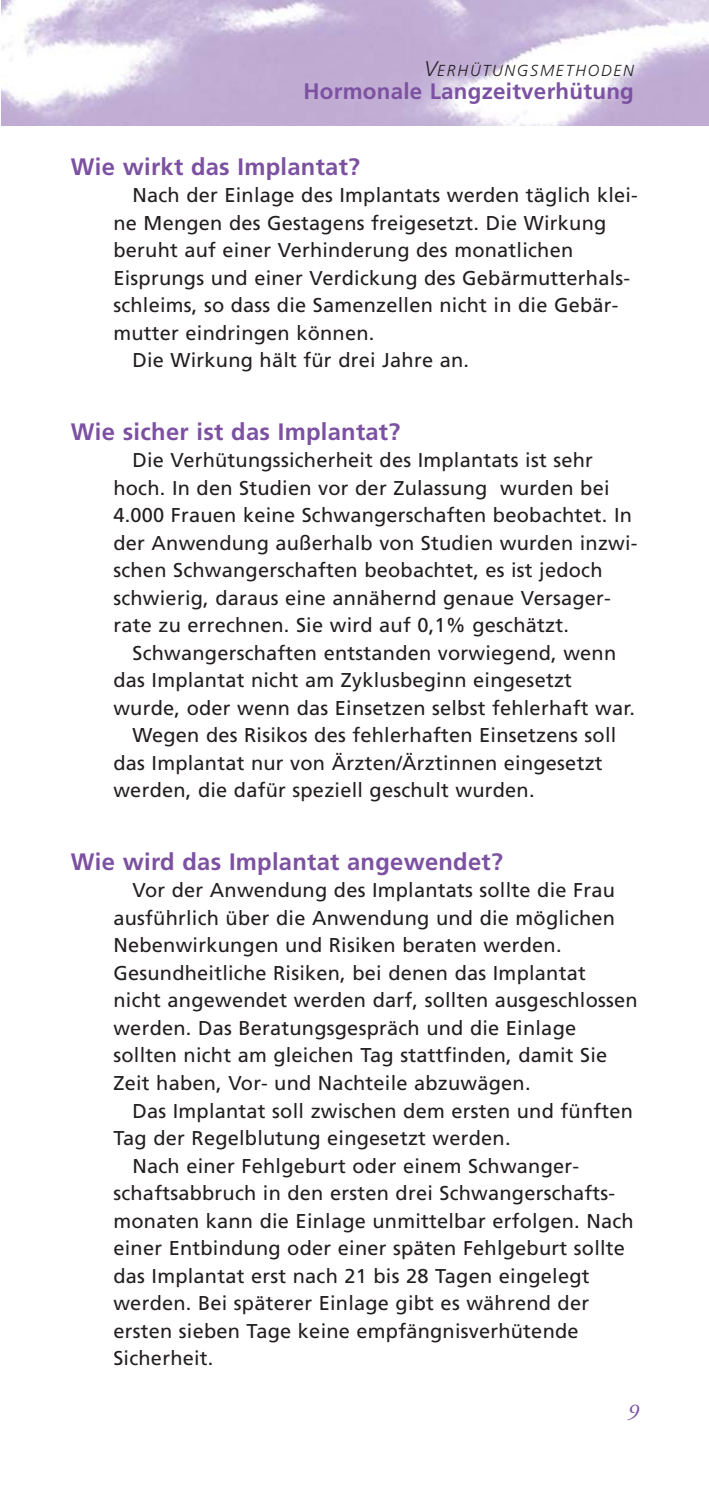
<style>
.page{position:relative;width:709px;height:1489px;background:#fff}
.page>*{position:absolute;margin:0;border:0;box-sizing:border-box;transform-origin:0 0}
.t1{font:700 23.75px "Frutiger";letter-spacing:.01em;color:#7c51a1}
.t2{font:italic 22.5px "Adobe Garamond";color:#7c51a1}
.t3{font:700 22.25px "Frutiger";letter-spacing:.01em;color:#7c51a1}
.t4{font:20px/27.5px "Frutiger";letter-spacing:.01em;color:#231f20}
.t5{font:italic 300 16px "Frutiger";letter-spacing:.11em;color:#231f20}
.s1{font-size:21.25px}
</style>
<div class="page">
<img style="left:1px;top:1px;width:708px;height:125px">
<p class="t5" style="left:424px;top:64px;width:211px"><span class="s1">V</span>ERHÜTUNGSMETHODEN</p>
<p class="t3" style="left:303px;top:82px;width:332px">Hormonale Langzeitverhütung</p>
<p class="t1" style="left:71px;top:157px;width:291px">Wie wirkt das Implantat?</p>
<p class="t4" style="left:132px;top:183px;width:507px">Nach der Einlage des Implantats werden täglich klei-</p>
<p class="t4" style="left:113px;top:210px;width:494px">ne Mengen des Gestagens freigesetzt. Die Wirkung</p>
<p class="t4" style="left:113px;top:238px;width:461px">beruht auf einer Verhinderung des monatlichen</p>
<p class="t4" style="left:113px;top:265px;width:518px">Eisprungs und einer Verdickung des Gebärmutterhals-</p>
<p class="t4" style="left:113px;top:293px;width:506px">schleims, so dass die Samenzellen nicht in die Gebär-</p>
<p class="t4" style="left:113px;top:320px;width:262px">mutter eindringen können.</p>
<p class="t4" style="left:132px;top:348px;width:338px">Die Wirkung hält für drei Jahre an.</p>
<p class="t1" style="left:71px;top:422px;width:331px">Wie sicher ist das Implantat?</p>
<p class="t4" style="left:113px;top:448px;width:525px;text-indent:19px">Die Verhütungssicherheit des Implantats ist sehr hoch. In den Studien vor der Zulassung wurden bei 4.000 Frauen keine Schwangerschaften beobachtet. In der Anwendung außerhalb von Studien wurden inzwi&shy;schen Schwangerschaften beobachtet, es ist jedoch schwierig, daraus eine annähernd genaue Versager&shy;rate zu errechnen. Sie wird auf 0,1% geschätzt.</p>
<p class="t4" style="left:132px;top:640px;width:485px">Schwangerschaften entstanden vorwiegend, wenn</p>
<p class="t4" style="left:113px;top:668px;width:460px">das Implantat nicht am Zyklusbeginn eingesetzt</p>
<p class="t4" style="left:113px;top:695px;width:523px">wurde, oder wenn das Einsetzen selbst fehlerhaft war.</p>
<p class="t4" style="left:132px;top:723px;width:485px">Wegen des Risikos des fehlerhaften Einsetzens soll</p>
<p class="t4" style="left:113px;top:750px;width:491px">das Implantat nur von Ärzten/Ärztinnen eingesetzt</p>
<p class="t4" style="left:113px;top:778px;width:423px">werden, die dafür speziell geschult wurden.</p>
<p class="t1" style="left:71px;top:852px;width:433px">Wie wird das Implantat angewendet?</p>
<p class="t4" style="left:113px;top:878px;width:526px;text-indent:19px">Vor der Anwendung des Implantats sollte die Frau ausführlich über die Anwendung und die möglichen Nebenwirkungen und Risiken beraten werden.<br>Gesundheitliche Risiken, bei denen das Implantat nicht angewendet werden darf, sollten ausgeschlossen werden. Das Beratungsgespräch und die Einlage sollten nicht am gleichen Tag stattfinden, damit Sie Zeit haben, Vor- und Nachteile abzuwägen.</p>
<p class="t4" style="left:132px;top:1098px;width:502px">Das Implantat soll zwischen dem ersten und fünften</p>
<p class="t4" style="left:113px;top:1125px;width:398px">Tag der Regelblutung eingesetzt werden.</p>
<p class="t4" style="left:132px;top:1153px;width:448px">Nach einer Fehlgeburt oder einem Schwanger-</p>
<p class="t4" style="left:113px;top:1180px;width:503px">schaftsabbruch in den ersten drei Schwangerschafts-</p>
<p class="t4" style="left:113px;top:1208px;width:522px">monaten kann die Einlage unmittelbar erfolgen. Nach</p>
<p class="t4" style="left:113px;top:1235px;width:513px">einer Entbindung oder einer späten Fehlgeburt sollte</p>
<p class="t4" style="left:113px;top:1263px;width:477px">das Implantat erst nach 21 bis 28 Tagen eingelegt</p>
<p class="t4" style="left:113px;top:1290px;width:477px">werden. Bei späterer Einlage gibt es während der</p>
<p class="t4" style="left:113px;top:1318px;width:467px">ersten sieben Tage keine empfängnisverhütende</p>
<p class="t4" style="left:113px;top:1345px;width:102px">Sicherheit.</p>
<p class="t2" style="left:627px;top:1402px;width:13px">9</p>
</div>
